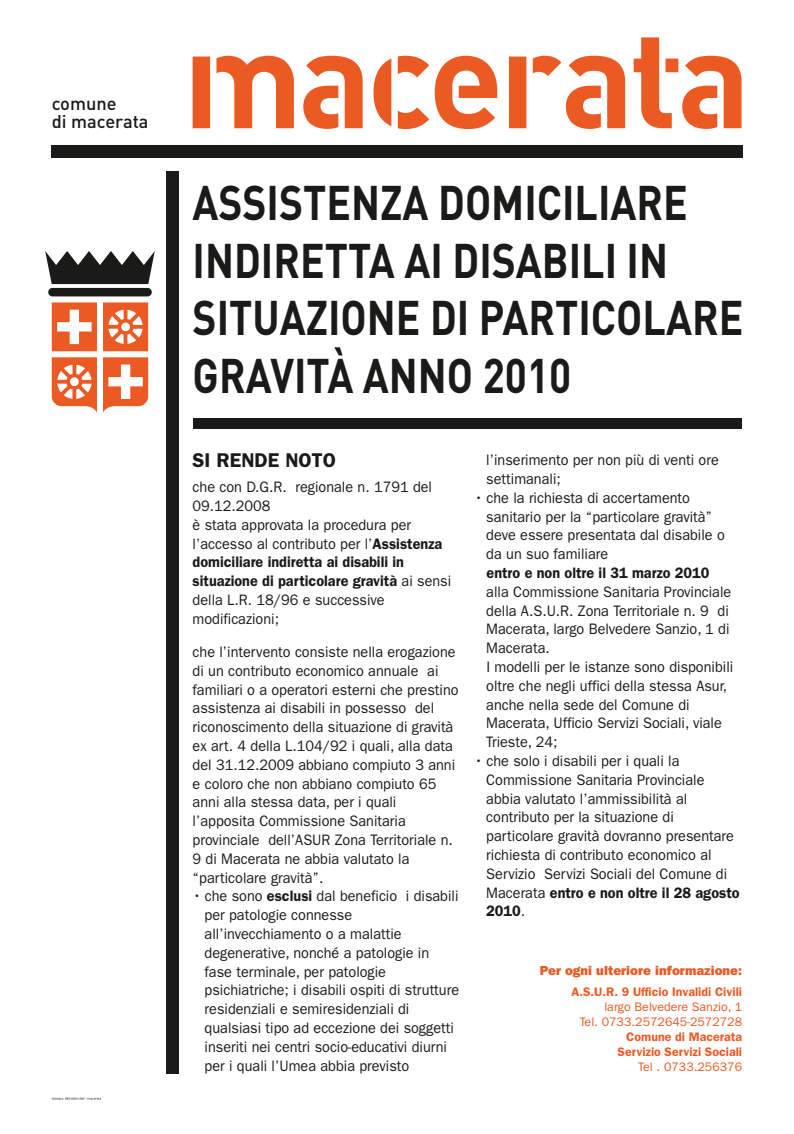
<style>
.page{position:relative;width:794px;height:1134px;background:#fff}
.page>*{position:absolute;margin:0;border:0;box-sizing:border-box;transform-origin:0 0}
.t1{font:700 48px/57.6px "DIN";color:#1a1a18;scale:.85 1}
.t2{font:600 20px "Franklin Gothic";color:#1a1a18}
.t3{font:500 18.28px/18.3px "DIN";color:#1a1a18}
.t4{font:15.2px/18.8px "Franklin Gothic";color:#1a1a18;scale:.95 1}
.t5{font:15.2px/18.8px "Franklin Gothic";color:#1a1a18}
.t6{font:600 15.2px "Franklin Gothic";color:#1a1a18;scale:.95 1}
.t7{font:800 13.2px "Franklin Gothic";color:#eb5a23}
.t8{font:600 12.4px/14.9px "Franklin Gothic";color:#eb5a23;text-align:right}
.t9{font:12.4px/14.9px "Franklin Gothic";color:#eb5a23;text-align:right}
.s1{font-weight:600}
</style>
<div class="page">
<svg style="left:193px;top:56px;width:101px;height:72px"></svg>
<svg style="left:435px;top:56px;width:62px;height:73px"></svg>
<svg style="left:373px;top:56px;width:56px;height:73px"></svg>
<svg style="left:303px;top:56px;width:59px;height:73px"></svg>
<svg style="left:509px;top:56px;width:116px;height:73px"></svg>
<svg style="left:633px;top:37px;width:108px;height:92px"></svg>
<div style="left:52px;top:145px;width:691px;height:12px;background:#1a1a18"></div>
<div style="left:193px;top:418px;width:549px;height:11px;background:#1a1a18"></div>
<div style="left:167px;top:171px;width:12px;height:903px;background:#1a1a18"></div>
<svg style="left:103px;top:302px;width:45px;height:49px"></svg>
<svg style="left:52px;top:302px;width:45px;height:49px"></svg>
<svg style="left:52px;top:357px;width:45px;height:56px"></svg>
<svg style="left:103px;top:357px;width:45px;height:56px"></svg>
<svg style="left:45px;top:251px;width:110px;height:33px"></svg>
<div style="left:48px;top:288px;width:104px;height:8px;background:#1a1a18;border-radius:4px"></div>
<svg style="left:52px;top:1097px;width:49px;height:3px"></svg>
<p class="t3" style="left:52px;top:94px;width:98px">comune<br>di macerata</p>
<h1 class="t1" style="left:193px;top:172px;width:649px">ASSISTENZA DOMICILIARE<br>INDIRETTA AI DISABILI IN<br>SITUAZIONE DI PARTICOLARE<br>GRAVITÀ ANNO 2010</h1>
<h2 class="t2" style="left:193px;top:449px;width:145px">SI RENDE NOTO</h2>
<p class="t4" style="left:193px;top:478px;width:274px">che con D.G.R. regionale n. 1791 del<br>09.12.2008<br>è stata approvata la procedura per l’accesso al contributo per l’<span class="s1">Assistenza domiciliare indiretta ai disabili in situazione di particolare gravità</span> ai sensi della L.R. 18/96 e successive modificazioni;</p>
<p class="t4" style="left:193px;top:642px;width:281px">che l’intervento consiste nella erogazione di un contributo economico annuale ai familiari o a operatori esterni che prestino assistenza ai disabili in possesso del riconoscimento della situazione di gravità ex art. 4 della L.104/92 i quali, alla data del 31.12.2009 abbiano compiuto 3 anni e coloro che non abbiano compiuto 65 anni alla stessa data, per i quali l’apposita Commissione Sanitaria provinciale dell’ASUR Zona Territoriale n.<br>9 di Macerata ne abbia valutato la “particolare gravità”.</p>
<p class="t5" style="left:205px;top:887px;width:256px;text-indent:-12px">• che sono <span class="s1">esclusi</span> dal beneficio i disabili per patologie connesse all’invecchiamento o a malattie degenerative, nonché a patologie in fase terminale, per patologie psichiatriche; i disabili ospiti di strutture residenziali e semiresidenziali di qualsiasi tipo ad eccezione dei soggetti inseriti nei centri socio-educativi diurni per i quali l’Umea abbia previsto</p>
<p class="t4" style="left:486px;top:451px;width:246px">l’inserimento per non più di venti ore settimanali;</p>
<p class="t5" style="left:486px;top:488px;width:240px;text-indent:-12px">• che la richiesta di accertamento sanitario per la “particolare gravità” deve essere presentata dal disabile o da un suo familiare</p>
<p class="t6" style="left:486px;top:564px;width:236px">entro e non oltre il 31 marzo 2010</p>
<p class="t4" style="left:486px;top:582px;width:261px">alla Commissione Sanitaria Provinciale della A.S.U.R. Zona Territoriale n. 9 di Macerata, largo Belvedere Sanzio, 1 di Macerata.<br>I modelli per le istanze sono disponibili oltre che negli uffici della stessa Asur, anche nella sede del Comune di Macerata, Ufficio Servizi Sociali, viale Trieste, 24;</p>
<p class="t5" style="left:486px;top:751px;width:255px;text-indent:-12px">• che solo i disabili per i quali la Commissione Sanitaria Provinciale abbia valutato l’ammissibilità al contributo per la situazione di particolare gravità dovranno presentare richiesta di contributo economico al Servizio Servizi Sociali del Comune di Macerata <span class="s1">entro e non oltre il 28 agosto 2010</span>.</p>
<p class="t7" style="left:540px;top:963px;width:204px">Per ogni ulteriore informazione:</p>
<p class="t8" style="left:571px;top:984px;width:172px">A.S.U.R. 9 Ufficio Invalidi Civili</p>
<p class="t9" style="left:579px;top:999px;width:164px">largo Belvedere Sanzio, 1<br>Tel. 0733.2572645-2572728</p>
<p class="t8" style="left:617px;top:1029px;width:126px">Comune di Macerata<br>Servizio Servizi Sociali</p>
<p class="t9" style="left:638px;top:1059px;width:105px">Tel . 0733.256376</p>
</div>
